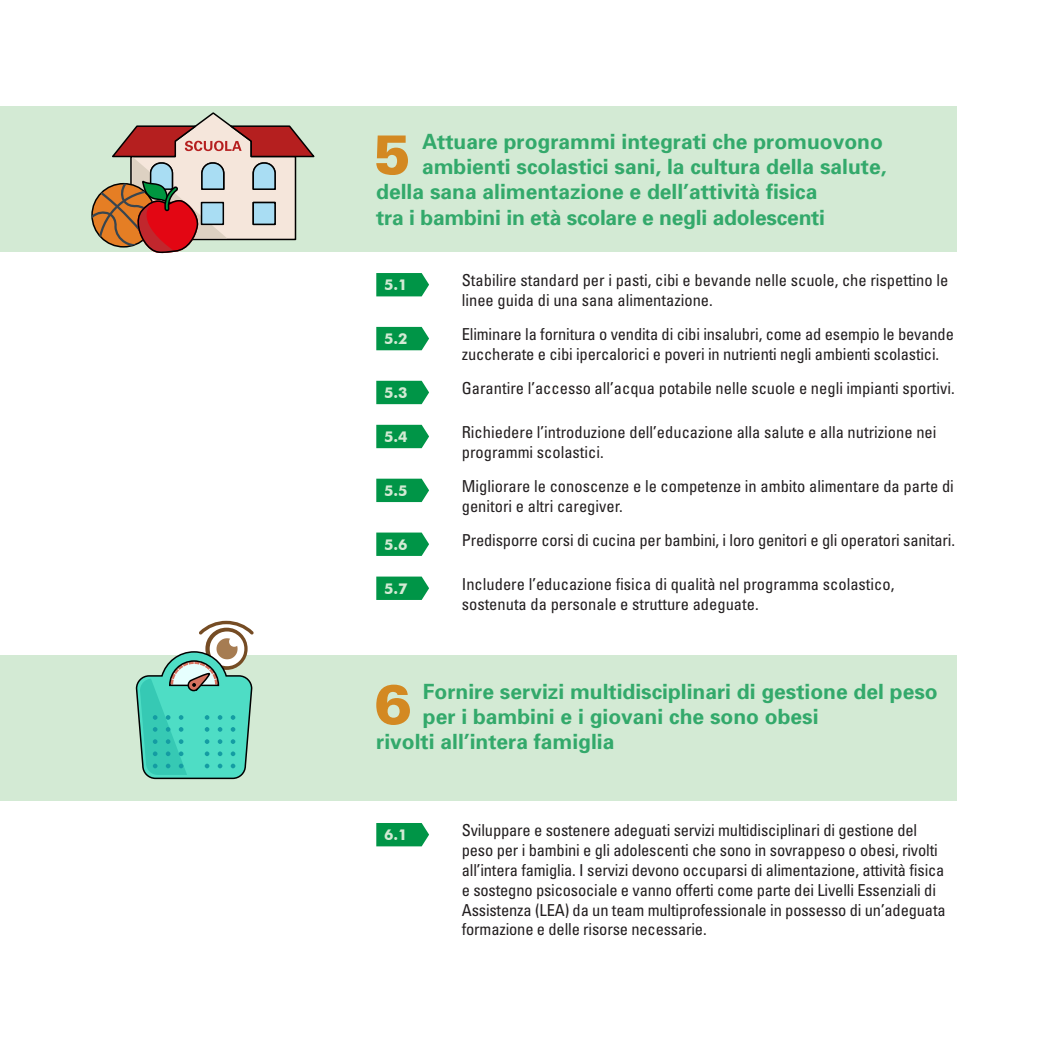
<style>
.page{position:relative;width:1063px;height:1063px;background:#fff}
.page>*{position:absolute;margin:0;border:0;box-sizing:border-box;transform-origin:0 0}
.t1{font:900 55.95px "Univers";color:#d38922}
.t2{font:700 21px "Univers";color:#33a96b}
.t3{font:condensed 16.5px/19.8px "Univers";letter-spacing:-.01em;color:#231f20}
.t4{font:700 15px "Futura BT";color:#d3ead4}
</style>
<div class="page">
<div style="left:0;top:106px;width:957px;height:145px;background:#d3ead4"></div>
<svg style="left:376px;top:273px;width:53px;height:23px"></svg>
<svg style="left:376px;top:823px;width:53px;height:23px"></svg>
<svg style="left:376px;top:425px;width:53px;height:23px"></svg>
<svg style="left:376px;top:533px;width:53px;height:23px"></svg>
<svg style="left:376px;top:381px;width:53px;height:23px"></svg>
<svg style="left:376px;top:327px;width:53px;height:23px"></svg>
<svg style="left:376px;top:479px;width:53px;height:23px"></svg>
<svg style="left:376px;top:577px;width:53px;height:23px"></svg>
<div style="left:0;top:656px;width:957px;height:145px;background:#d3ead4"></div>
<svg style="left:135px;top:621px;width:119px;height:159px"></svg>
<svg style="left:92px;top:112px;width:224px;height:142px"></svg>
<h1 class="t1" style="left:374px;top:120px;width:39px">5</h1>
<p class="t2" style="left:422px;top:128px;width:462px">Attuare programmi integrati che promuovono</p>
<p class="t2" style="left:422px;top:153px;width:466px">ambienti scolastici sani, la cultura della salute,</p>
<p class="t2" style="left:376px;top:178px;width:443px">della sana alimentazione e dell’attività fisica</p>
<p class="t2" style="left:376px;top:204px;width:450px">tra i bambini in età scolare e negli adolescenti</p>
<p class="t4" style="left:384px;top:276px;width:25px">5.1</p>
<p class="t3" style="left:462px;top:270px;width:488px">Stabilire standard per i pasti, cibi e bevande nelle scuole, che rispettino le linee guida di una sana alimentazione.</p>
<p class="t4" style="left:384px;top:330px;width:25px">5.2</p>
<p class="t3" style="left:462px;top:324px;width:494px">Eliminare la fornitura o vendita di cibi insalubri, come ad esempio le bevande zuccherate e cibi ipercalorici e poveri in nutrienti negli ambienti scolastici.</p>
<p class="t4" style="left:384px;top:384px;width:25px">5.3</p>
<p class="t3" style="left:462px;top:378px;width:495px">Garantire l’accesso all’acqua potabile nelle scuole e negli impianti sportivi.</p>
<p class="t4" style="left:384px;top:428px;width:25px">5.4</p>
<p class="t3" style="left:462px;top:422px;width:476px">Richiedere l’introduzione dell’educazione alla salute e alla nutrizione nei programmi scolastici.</p>
<p class="t4" style="left:384px;top:482px;width:25px">5.5</p>
<p class="t3" style="left:462px;top:476px;width:494px">Migliorare le conoscenze e le competenze in ambito alimentare da parte di genitori e altri caregiver.</p>
<p class="t4" style="left:384px;top:535px;width:25px">5.6</p>
<p class="t3" style="left:462px;top:530px;width:495px">Predisporre corsi di cucina per bambini, i loro genitori e gli operatori sanitari.</p>
<p class="t4" style="left:384px;top:580px;width:25px">5.7</p>
<p class="t3" style="left:462px;top:574px;width:434px">Includere l’educazione fisica di qualità nel programma scolastico, sostenuta da personale e strutture adeguate.</p>
<h1 class="t1" style="left:374px;top:669px;width:39px">6</h1>
<p class="t2" style="left:423px;top:678px;width:516px">Fornire servizi multidisciplinari di gestione del peso</p>
<p class="t2" style="left:423px;top:703px;width:397px">per i bambini e i giovani che sono obesi</p>
<p class="t2" style="left:376px;top:728px;width:240px">rivolti all’intera famiglia</p>
<p class="t4" style="left:384px;top:826px;width:25px">6.1</p>
<p class="t3" style="left:462px;top:820px;width:485px">Sviluppare e sostenere adeguati servizi multidisciplinari di gestione del peso per i bambini e gli adolescenti che sono in sovrappeso o obesi, rivolti all’intera famiglia. I servizi devono occuparsi di alimentazione, attività fisica e sostegno psicosociale e vanno offerti come parte dei Livelli Essenziali di Assistenza (LEA) da un team multiprofessionale in possesso di un’adeguata formazione e delle risorse necessarie.</p>
</div>
